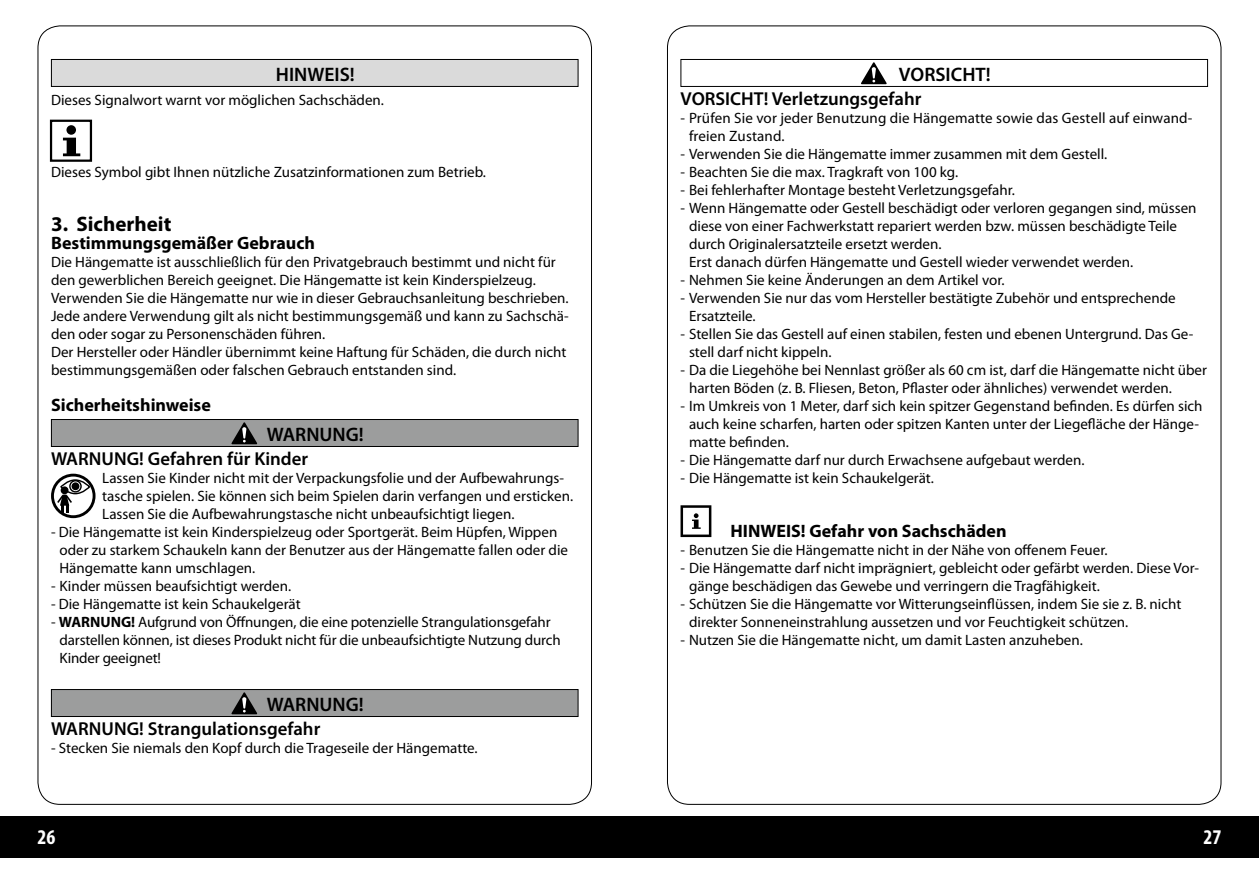
<style>
.page{position:relative;width:1259px;height:893px;background:#fff}
.page>*{position:absolute;margin:0;border:0;box-sizing:border-box;transform-origin:0 0}
.t1{font:700 21px "Myriad Pro";color:#000}
.t2{font:700 condensed 21px "Myriad Pro";color:#fff}
.t3{font:600 19.5px "Myriad Pro";color:#000}
.t4{font:600 18.75px "Myriad Pro";color:#000}
.t5{font:700 18px "Myriad Pro";color:#000}
.t6{font:15px/18px "Myriad Pro";color:#000}
.s1{font-weight:700}
</style>
<div class="page">
<div style="left:51px;top:59px;width:527px;height:27px;background:#dadada"></div>
<div style="left:51px;top:59px;width:527px;height:28px;border:1px solid #000"></div>
<div style="left:50px;top:120px;width:42px;height:42px;border:2px solid #000"></div>
<div style="left:66px;top:125px;width:10px;height:10px;background:#000;border-radius:50%"></div>
<svg style="left:63px;top:138px;width:17px;height:18px"></svg>
<div style="left:51px;top:419px;width:527px;height:27px;background:#9c9d9d"></div>
<div style="left:51px;top:419px;width:527px;height:28px;border:1px solid #000"></div>
<svg style="left:231px;top:422px;width:26px;height:22px"></svg>
<div style="left:60px;top:479px;width:30px;height:15px;border:1px solid #000;border-radius:50%"></div>
<div style="left:69px;top:480px;width:13px;height:13px;border:1px solid #000;border-radius:50%"></div>
<div style="left:72px;top:482px;width:7px;height:8px;background:#000;border-radius:50%"></div>
<div style="left:61px;top:486px;width:7px;height:8px;background:#000;border-radius:50%"></div>
<svg style="left:57px;top:495px;width:15px;height:18px"></svg>
<div style="left:51px;top:474px;width:44px;height:44px;border:3px solid #000;border-radius:50%"></div>
<div style="left:51px;top:689px;width:527px;height:27px;background:#9c9d9d"></div>
<div style="left:51px;top:689px;width:527px;height:28px;border:1px solid #000"></div>
<svg style="left:231px;top:692px;width:26px;height:22px"></svg>
<div style="left:680px;top:59px;width:528px;height:28px;border:1px solid #000"></div>
<svg style="left:861px;top:62px;width:25px;height:22px"></svg>
<svg style="left:680px;top:505px;width:31px;height:32px"></svg>
<div style="left:0;top:816px;width:1259px;height:42px;background:#000"></div>
<h2 class="t3" style="left:276px;top:63px;width:80px">HINWEIS!</h2>
<p class="t6" style="left:51px;top:91px;width:334px">Dieses Signalwort warnt vor möglichen Sachschäden.</p>
<p class="t6" style="left:51px;top:163px;width:436px">Dieses Symbol gibt Ihnen nützliche Zusatzinformationen zum Betrieb.</p>
<h1 class="t1" style="left:51px;top:212px;width:122px">3. Sicherheit</h1>
<p class="t5" style="left:51px;top:233px;width:265px">Bestimmungsgemäßer Gebrauch</p>
<p class="t6" style="left:51px;top:253px;width:519px">Die Hängematte ist ausschließlich für den Privatgebrauch bestimmt und nicht für den gewerblichen Bereich geeignet. Die Hängematte ist kein Kinderspielzeug.<br>Verwenden Sie die Hängematte nur wie in dieser Gebrauchsanleitung beschrieben.<br>Jede andere Verwendung gilt als nicht bestimmungsgemäß und kann zu Sachschä&shy;den oder sogar zu Personenschäden führen.<br>Der Hersteller oder Händler übernimmt keine Haftung für Schäden, die durch nicht bestimmungsgemäßen oder falschen Gebrauch entstanden sind.</p>
<p class="t5" style="left:51px;top:395px;width:161px">Sicherheitshinweise</p>
<h2 class="t3" style="left:267px;top:423px;width:98px">WARNUNG!</h2>
<p class="t4" style="left:51px;top:448px;width:259px">WARNUNG! Gefahren für Kinder</p>
<p class="t6" style="left:102px;top:469px;width:472px">Lassen Sie Kinder nicht mit der Verpackungsfolie und der Aufbewahrungs&shy;tasche spielen. Sie können sich beim Spielen darin verfangen und ersticken.<br>Lassen Sie die Aufbewahrungstasche nicht unbeaufsichtigt liegen.</p>
<p class="t6" style="left:60px;top:523px;width:510px;text-indent:-9px">- Die Hängematte ist kein Kinderspielzeug oder Sportgerät. Beim Hüpfen, Wippen oder zu starkem Schaukeln kann der Benutzer aus der Hängematte fallen oder die<br>Hängematte kann umschlagen.</p>
<p class="t6" style="left:51px;top:577px;width:242px">- Kinder müssen beaufsichtigt werden.</p>
<p class="t6" style="left:51px;top:595px;width:251px">- Die Hängematte ist kein Schaukelgerät</p>
<p class="t6" style="left:60px;top:613px;width:503px;text-indent:-9px">- <span class="s1">WARNUNG!</span> Aufgrund von Öffnungen, die eine potenzielle Strangulationsgefahr darstellen können, ist dieses Produkt nicht für die unbeaufsichtigte Nutzung durch<br>Kinder geeignet!</p>
<h2 class="t3" style="left:267px;top:693px;width:98px">WARNUNG!</h2>
<p class="t4" style="left:51px;top:718px;width:271px">WARNUNG! Strangulationsgefahr</p>
<p class="t6" style="left:51px;top:739px;width:428px">- Stecken Sie niemals den Kopf durch die Trageseile der Hängematte.</p>
<h2 class="t3" style="left:899px;top:63px;width:93px">VORSICHT!</h2>
<p class="t4" style="left:680px;top:88px;width:242px">VORSICHT! Verletzungsgefahr</p>
<p class="t6" style="left:689px;top:109px;width:505px;text-indent:-9px">- Prüfen Sie vor jeder Benutzung die Hängematte sowie das Gestell auf einwand&shy;freien Zustand.</p>
<p class="t6" style="left:680px;top:145px;width:428px">- Verwenden Sie die Hängematte immer zusammen mit dem Gestell.</p>
<p class="t6" style="left:680px;top:163px;width:279px">- Beachten Sie die max. Tragkraft von 100 kg.</p>
<p class="t6" style="left:680px;top:181px;width:336px">- Bei fehlerhafter Montage besteht Verletzungsgefahr.</p>
<p class="t6" style="left:689px;top:199px;width:509px;text-indent:-9px">- Wenn Hängematte oder Gestell beschädigt oder verloren gegangen sind, müssen diese von einer Fachwerkstatt repariert werden bzw. müssen beschädigte Teile durch Originalersatzteile ersetzt werden.<br>Erst danach dürfen Hängematte und Gestell wieder verwendet werden.</p>
<p class="t6" style="left:680px;top:271px;width:325px">- Nehmen Sie keine Änderungen an dem Artikel vor.</p>
<p class="t6" style="left:689px;top:289px;width:488px;text-indent:-9px">- Verwenden Sie nur das vom Hersteller bestätigte Zubehör und entsprechende<br>Ersatzteile.</p>
<p class="t6" style="left:689px;top:325px;width:506px;text-indent:-9px">- Stellen Sie das Gestell auf einen stabilen, festen und ebenen Untergrund. Das Ge&shy;stell darf nicht kippeln.</p>
<p class="t6" style="left:689px;top:361px;width:519px;text-indent:-9px">- Da die Liegehöhe bei Nennlast größer als 60 cm ist, darf die Hängematte nicht über harten Böden (z. B. Fliesen, Beton, Pflaster oder ähnliches) verwendet werden.</p>
<p class="t6" style="left:689px;top:397px;width:515px;text-indent:-9px">- Im Umkreis von 1 Meter, darf sich kein spitzer Gegenstand befinden. Es dürfen sich auch keine scharfen, harten oder spitzen Kanten unter der Liegefläche der Hänge&shy;matte befinden.</p>
<p class="t6" style="left:680px;top:451px;width:405px">- Die Hängematte darf nur durch Erwachsene aufgebaut werden.</p>
<p class="t6" style="left:680px;top:469px;width:255px">- Die Hängematte ist kein Schaukelgerät.</p>
<p class="t5" style="left:730px;top:521px;width:278px">HINWEIS! Gefahr von Sachschäden</p>
<p class="t6" style="left:680px;top:541px;width:428px">- Benutzen Sie die Hängematte nicht in der Nähe von offenem Feuer.</p>
<p class="t6" style="left:689px;top:559px;width:511px;text-indent:-9px">- Die Hängematte darf nicht imprägniert, gebleicht oder gefärbt werden. Diese Vor&shy;gänge beschädigen das Gewebe und verringern die Tragfähigkeit.</p>
<p class="t6" style="left:689px;top:595px;width:494px;text-indent:-9px">- Schützen Sie die Hängematte vor Witterungseinflüssen, indem Sie sie z. B. nicht direkter Sonneneinstrahlung aussetzen und vor Feuchtigkeit schützen.</p>
<p class="t6" style="left:680px;top:631px;width:404px">- Nutzen Sie die Hängematte nicht, um damit Lasten anzuheben.</p>
<h1 class="t2" style="left:38px;top:825px;width:19px">26</h1>
<h1 class="t2" style="left:1203px;top:825px;width:19px">27</h1>
</div>
